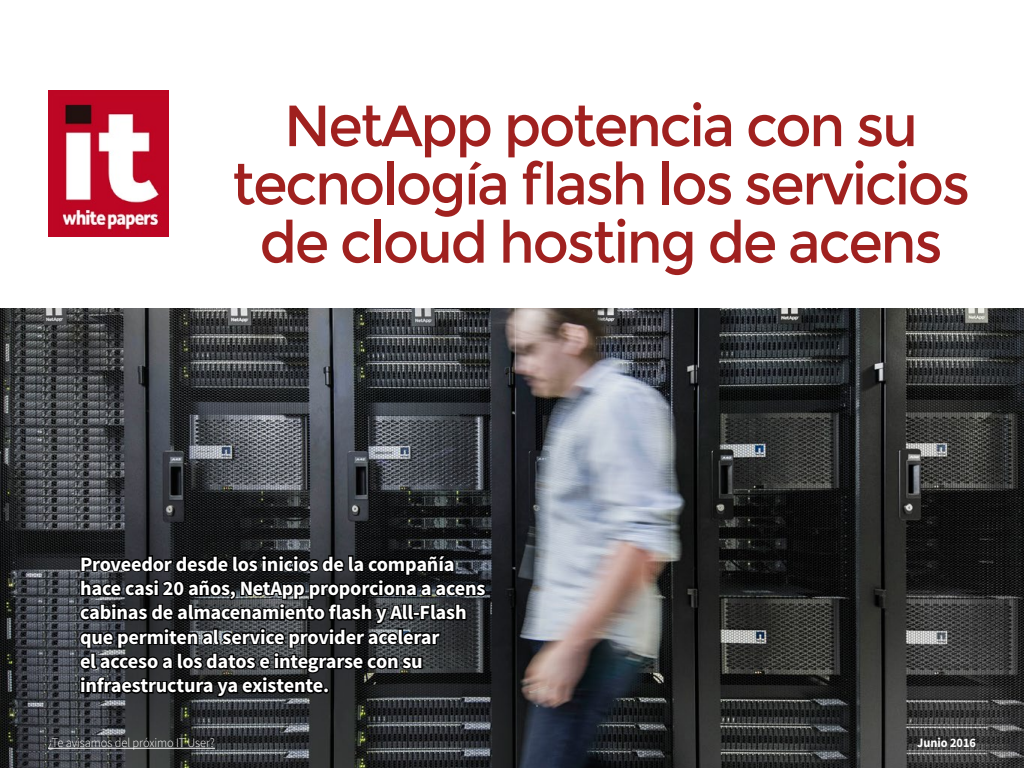
<style>
.page{position:relative;width:1024px;height:768px;background:#fff}
.page>*{position:absolute;margin:0;border:0;box-sizing:border-box;transform-origin:0 0}
.t1{font:58px/58.3px "Montserrat";letter-spacing:-.04em;color:#a0211f;text-align:center;scale:.96 1}
.t2{font:700 20.3px/24.4px "Source Sans Pro";letter-spacing:-.01em;color:#fff}
.t3{font:300 13px "Source Sans Pro";letter-spacing:-.005em;color:#fff;scale:.95 1}
.t4{font:700 13px "Source Sans Pro";letter-spacing:-.005em;color:#fff;scale:.95 1}
</style>
<div class="page">
<img style="left:0;top:308px;width:1024px;height:460px">
<hr style="left:48px;top:748px;width:167px;height:1px;background:#fff">
<svg style="left:78px;top:553px;width:410px;height:146px;background:#1d1f21"></svg>
<img style="left:48px;top:90px;width:121px;height:146px">
<h1 class="t1" style="left:232px;top:97px;width:770px">NetApp potencia con su tecnología flash los servicios de cloud hosting de acens</h1>
<p class="t2" style="left:80px;top:552px;width:407px">Proveedor desde los inicios de la compañía hace casi 20 años, NetApp proporciona a acens cabinas de almacenamiento flash y All-Flash que permiten al service provider acelerar<br>el acceso a los datos e integrarse con su infraestructura ya existente.</p>
<p class="t3" style="left:48px;top:735px;width:177px">¿Te avisamos del próximo IT User?</p>
<p class="t4" style="left:917px;top:734px;width:63px">Junio 2016</p>
</div>
